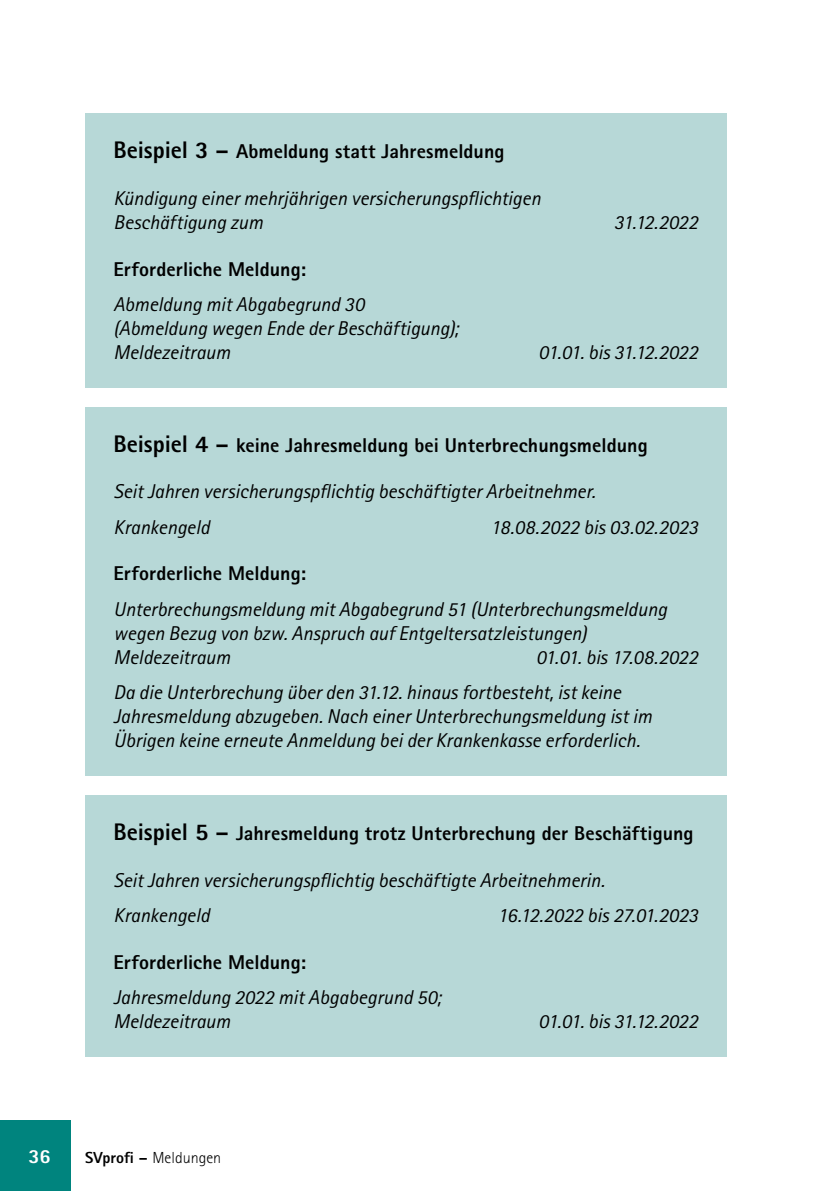
<style>
.page{position:relative;width:840px;height:1191px;background:#fff}
.page>*{position:absolute;margin:0;border:0;box-sizing:border-box;transform-origin:0 0}
.t1{font:italic 20px/24px "Rotis Sans Serif Std";letter-spacing:-.005em;color:#000}
.t2{font:800 20px "Rotis Sans Serif Std";letter-spacing:.005em;color:#000}
.t3{font:800 20px "Rotis Sans Serif Std";color:#fff}
.t4{font:300 16px "Rotis Sans Serif Std";color:#000}
.s1{font-size:24px}
.s2{font-weight:800}
</style>
<div class="page">
<div style="left:0;top:1120px;width:71px;height:71px;background:#00847e"></div>
<div style="left:85px;top:113px;width:641px;height:274px;background:#b7d8d7"></div>
<div style="left:85px;top:407px;width:641px;height:368px;background:#b7d8d7"></div>
<div style="left:85px;top:795px;width:641px;height:261px;background:#b7d8d7"></div>
<p class="t2" style="left:113px;top:139px;width:392px"><span class="s1">Beispiel 3 –</span> Abmeldung statt Jahresmeldung</p>
<p class="t1" style="left:113px;top:186px;width:428px">Kündigung einer mehrjährigen versicherungspflichtigen<br>Beschäftigung zum</p>
<p class="t1" style="left:613px;top:210px;width:86px">31.12.2022</p>
<p class="t2" style="left:113px;top:256px;width:194px">Erforderliche Meldung:</p>
<p class="t1" style="left:113px;top:292px;width:346px">Abmeldung mit Abgabegrund 30 (Abmeldung wegen Ende der Beschäftigung);<br>Meldezeitraum</p>
<p class="t1" style="left:538px;top:340px;width:161px">01.01. bis 31.12.2022</p>
<p class="t2" style="left:113px;top:432px;width:535px"><span class="s1">Beispiel 4 –</span> keine Jahresmeldung bei Unterbrechungsmeldung</p>
<p class="t1" style="left:113px;top:474px;width:483px;line-height:35.4px">Seit Jahren versicherungspflichtig beschäftigter Arbeitnehmer.<br>Krankengeld</p>
<p class="t1" style="left:490px;top:515px;width:209px">18.08.2022 bis 03.02.2023</p>
<p class="t2" style="left:113px;top:561px;width:194px">Erforderliche Meldung:</p>
<p class="t1" style="left:113px;top:597px;width:554px">Unterbrechungsmeldung mit Abgabegrund 51 (Unterbrechungsmeldung wegen Bezug von bzw. Anspruch auf Entgeltersatzleistungen)<br>Meldezeitraum</p>
<p class="t1" style="left:113px;top:639px;width:585px;line-height:35.4px;text-indent:422px">01.01. bis 17.08.2022<br>Da die Unterbrechung über den 31.12. hinaus fortbesteht, ist keine</p>
<p class="t1" style="left:113px;top:704px;width:539px">Jahresmeldung abzugeben. Nach einer Unterbrechungsmeldung ist im<br>Übrigen keine erneute Anmeldung bei der Krankenkasse erforderlich.</p>
<p class="t2" style="left:113px;top:820px;width:581px"><span class="s1">Beispiel 5 –</span> Jahresmeldung trotz Unterbrechung der Beschäftigung</p>
<p class="t1" style="left:113px;top:862px;width:492px;line-height:35.4px">Seit Jahren versicherungspflichtig beschäftigte Arbeitnehmerin.<br>Krankengeld</p>
<p class="t1" style="left:497px;top:903px;width:202px">16.12.2022 bis 27.01.2023</p>
<p class="t2" style="left:113px;top:949px;width:194px">Erforderliche Meldung:</p>
<p class="t1" style="left:113px;top:985px;width:329px">Jahresmeldung 2022 mit Abgabegrund 50;<br>Meldezeitraum</p>
<p class="t3" style="left:28px;top:1143px;width:24px">36</p>
<p class="t4" style="left:85px;top:1148px;width:137px"><span class="s2">SVprofi –</span> Meldungen</p>
<p class="t1" style="left:538px;top:1009px;width:161px">01.01. bis 31.12.2022</p>
</div>
